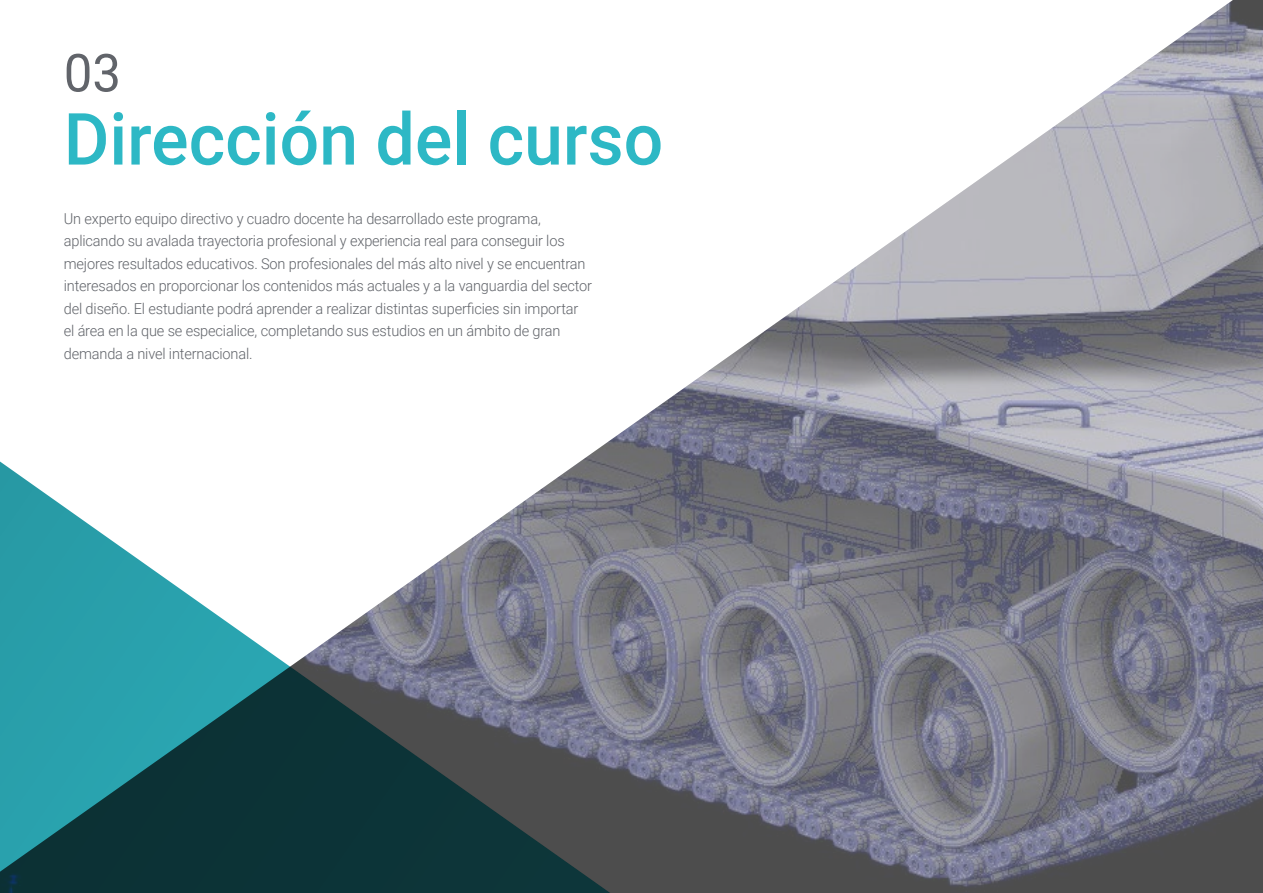
<style>
.page{position:relative;width:1263px;height:893px;background:#fff}
.page>*{position:absolute;margin:0;border:0;box-sizing:border-box;transform-origin:0 0}
.t1{font:500 72px "Roboto";color:#2db8c5}
.t2{font:52.5px "Roboto";color:#61646a}
.t3{font:300 15px/22.5px "Roboto";letter-spacing:-.01em;color:#61646a}
</style>
<div class="page">
<img style="left:602px;top:0;width:661px;height:893px">
<svg style="left:0;top:446px;width:640px;height:447px"></svg>
<h2 class="t2" style="left:64px;top:36px;width:59px">03</h2>
<h1 class="t1" style="left:64px;top:89px;width:601px">Dirección del curso</h1>
<p class="t3" style="left:64px;top:207px;width:530px">Un experto equipo directivo y cuadro docente ha desarrollado este programa, aplicando su avalada trayectoria profesional y experiencia real para conseguir los mejores resultados educativos. Son profesionales del más alto nivel y se encuentran interesados en proporcionar los contenidos más actuales y a la vanguardia del sector del diseño. El estudiante podrá aprender a realizar distintas superficies sin importar el área en la que se especialice, completando sus estudios en un ámbito de gran demanda a nivel internacional.</p>
</div>
